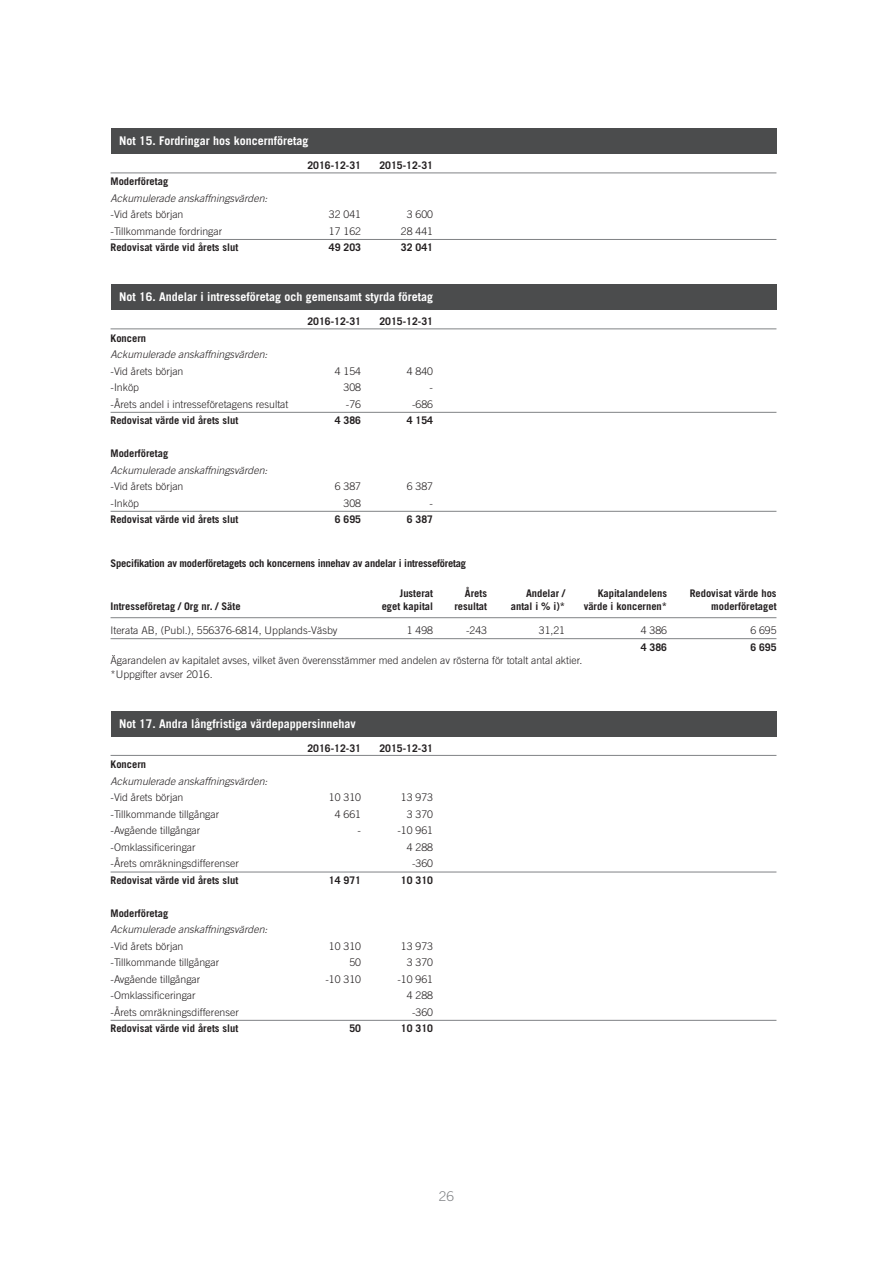
<style>
.page{position:relative;width:893px;height:1263px;background:#fff}
.page>*{position:absolute;margin:0;border:0;box-sizing:border-box;transform-origin:0 0}
.t1{font:300 13.5px "Trade Gothic";color:#808285}
.t2{font:700 12px "Trade Gothic";color:#fff}
.t3{font:300 10.5px/13.5px "Trade Gothic";color:#231f20}
.t4{font:700 10.5px "Trade Gothic";color:#231f20}
.t5{font:italic 300 10.5px "Trade Gothic";color:#231f20}
.t6{font:700 10.5px "Trade Gothic";letter-spacing:-.02em;color:#231f20}
</style>
<div class="page">
<div style="left:111px;top:128px;width:665px;height:25px;background:#4b4c4d"></div>
<div style="left:111px;top:284px;width:665px;height:26px;background:#4b4c4d"></div>
<div style="left:111px;top:711px;width:665px;height:26px;background:#4b4c4d"></div>
<hr style="left:111px;top:173px;width:665px;height:1px;background:#808285">
<hr style="left:111px;top:329px;width:665px;height:1px;background:#808285">
<hr style="left:111px;top:755px;width:665px;height:1px;background:#808285">
<hr style="left:111px;top:872px;width:665px;height:1px;background:#808285">
<hr style="left:111px;top:1020px;width:665px;height:1px;background:#808285">
<hr style="left:111px;top:239px;width:665px;height:1px;background:#808285">
<hr style="left:111px;top:412px;width:665px;height:1px;background:#808285">
<hr style="left:111px;top:511px;width:665px;height:1px;background:#808285">
<hr style="left:111px;top:617px;width:665px;height:1px;background:#808285">
<hr style="left:111px;top:638px;width:665px;height:1px;background:#808285">
<p class="t2" style="left:119px;top:133px;width:191px">Not 15. Fordringar hos koncernföretag</p>
<p class="t4" style="left:307px;top:158px;width:55px">2016-12-31</p>
<p class="t4" style="left:379px;top:158px;width:55px">2015-12-31</p>
<p class="t4" style="left:111px;top:175px;width:59px">Moderföretag</p>
<p class="t5" style="left:111px;top:192px;width:158px">Ackumulerade anskaffningsvärden:</p>
<p class="t3" style="left:111px;top:207px;width:74px">-Vid årets början</p>
<p class="t3" style="left:329px;top:207px;width:34px">32 041</p>
<p class="t3" style="left:407px;top:207px;width:28px">3 600</p>
<p class="t3" style="left:111px;top:224px;width:113px">-Tillkommande fordringar</p>
<p class="t3" style="left:329px;top:224px;width:34px">17 162</p>
<p class="t3" style="left:401px;top:224px;width:34px">28 441</p>
<p class="t4" style="left:111px;top:241px;width:129px">Redovisat värde vid årets slut</p>
<p class="t4" style="left:329px;top:241px;width:34px">49 203</p>
<p class="t4" style="left:401px;top:241px;width:34px">32 041</p>
<p class="t2" style="left:119px;top:290px;width:316px">Not 16. Andelar i intresseföretag och gemensamt styrda företag</p>
<p class="t4" style="left:307px;top:315px;width:55px">2016-12-31</p>
<p class="t4" style="left:379px;top:315px;width:55px">2015-12-31</p>
<p class="t4" style="left:111px;top:331px;width:37px">Koncern</p>
<p class="t5" style="left:111px;top:348px;width:158px">Ackumulerade anskaffningsvärden:</p>
<p class="t3" style="left:111px;top:364px;width:74px">-Vid årets början</p>
<p class="t3" style="left:335px;top:364px;width:28px">4 154</p>
<p class="t3" style="left:407px;top:364px;width:28px">4 840</p>
<p class="t3" style="left:111px;top:380px;width:30px">-Inköp</p>
<p class="t3" style="left:344px;top:380px;width:19px">308</p>
<p class="t3" style="left:430px;top:380px;width:5px">-</p>
<p class="t3" style="left:111px;top:397px;width:179px">-Årets andel i intresseföretagens resultat</p>
<p class="t3" style="left:346px;top:397px;width:17px">-76</p>
<p class="t3" style="left:412px;top:397px;width:23px">-686</p>
<p class="t4" style="left:111px;top:414px;width:129px">Redovisat värde vid årets slut</p>
<p class="t4" style="left:335px;top:414px;width:28px">4 386</p>
<p class="t4" style="left:407px;top:414px;width:28px">4 154</p>
<p class="t4" style="left:111px;top:447px;width:59px">Moderföretag</p>
<p class="t5" style="left:111px;top:464px;width:158px">Ackumulerade anskaffningsvärden:</p>
<p class="t3" style="left:111px;top:479px;width:74px">-Vid årets början</p>
<p class="t3" style="left:335px;top:479px;width:28px">6 387</p>
<p class="t3" style="left:407px;top:479px;width:28px">6 387</p>
<p class="t3" style="left:111px;top:496px;width:30px">-Inköp</p>
<p class="t3" style="left:344px;top:496px;width:19px">308</p>
<p class="t3" style="left:430px;top:496px;width:5px">-</p>
<p class="t4" style="left:111px;top:513px;width:129px">Redovisat värde vid årets slut</p>
<p class="t4" style="left:335px;top:513px;width:28px">6 695</p>
<p class="t4" style="left:407px;top:513px;width:28px">6 387</p>
<p class="t6" style="left:111px;top:556px;width:357px">Specifikation av moderföretagets och koncernens innehav av andelar i intresseföretag</p>
<p class="t4" style="left:400px;top:586px;width:35px">Justerat</p>
<p class="t4" style="left:465px;top:586px;width:24px">Årets</p>
<p class="t4" style="left:526px;top:586px;width:41px">Andelar /</p>
<p class="t4" style="left:598px;top:586px;width:71px">Kapitalandelens</p>
<p class="t4" style="left:690px;top:586px;width:88px">Redovisat värde hos</p>
<p class="t4" style="left:111px;top:600px;width:132px">Intresseföretag / Org nr. / Säte</p>
<p class="t4" style="left:382px;top:600px;width:53px">eget kapital</p>
<p class="t4" style="left:454px;top:600px;width:34px">resultat</p>
<p class="t4" style="left:511px;top:600px;width:56px">antal i % i)*</p>
<p class="t4" style="left:584px;top:600px;width:85px">värde i koncernen*</p>
<p class="t4" style="left:711px;top:600px;width:67px">moderföretaget</p>
<p class="t3" style="left:111px;top:623px;width:228px">Iterata AB, (Publ.), 556376-6814, Upplands-Väsby</p>
<p class="t3" style="left:407px;top:623px;width:28px">1 498</p>
<p class="t3" style="left:466px;top:623px;width:23px">-243</p>
<p class="t3" style="left:539px;top:623px;width:28px">31,21</p>
<p class="t3" style="left:641px;top:623px;width:28px">4 386</p>
<p class="t3" style="left:750px;top:623px;width:28px">6 695</p>
<p class="t4" style="left:641px;top:640px;width:28px">4 386</p>
<p class="t4" style="left:750px;top:640px;width:28px">6 695</p>
<p class="t3" style="left:111px;top:653px;width:473px">Ägarandelen av kapitalet avses, vilket även överensstämmer med andelen av rösterna för totalt antal aktier. *Uppgifter avser 2016.</p>
<p class="t2" style="left:119px;top:716px;width:238px">Not 17. Andra långfristiga värdepappersinnehav</p>
<p class="t4" style="left:307px;top:741px;width:55px">2016-12-31</p>
<p class="t4" style="left:379px;top:741px;width:55px">2015-12-31</p>
<p class="t4" style="left:111px;top:758px;width:37px">Koncern</p>
<p class="t5" style="left:111px;top:775px;width:158px">Ackumulerade anskaffningsvärden:</p>
<p class="t3" style="left:111px;top:790px;width:74px">-Vid årets början</p>
<p class="t3" style="left:329px;top:790px;width:34px">10 310</p>
<p class="t3" style="left:401px;top:790px;width:34px">13 973</p>
<p class="t3" style="left:111px;top:807px;width:110px">-Tillkommande tillgångar</p>
<p class="t3" style="left:335px;top:807px;width:28px">4 661</p>
<p class="t3" style="left:407px;top:807px;width:28px">3 370</p>
<p class="t3" style="left:111px;top:823px;width:91px">-Avgående tillgångar</p>
<p class="t3" style="left:358px;top:823px;width:5px">-</p>
<p class="t3" style="left:397px;top:823px;width:37px">-10 961</p>
<p class="t3" style="left:111px;top:840px;width:87px">-Omklassificeringar</p>
<p class="t3" style="left:407px;top:840px;width:28px">4 288</p>
<p class="t3" style="left:111px;top:856px;width:130px">-Årets omräkningsdifferenser</p>
<p class="t3" style="left:412px;top:856px;width:23px">-360</p>
<p class="t4" style="left:111px;top:873px;width:129px">Redovisat värde vid årets slut</p>
<p class="t4" style="left:329px;top:873px;width:34px">14 971</p>
<p class="t4" style="left:401px;top:873px;width:34px">10 310</p>
<p class="t4" style="left:111px;top:906px;width:59px">Moderföretag</p>
<p class="t5" style="left:111px;top:923px;width:158px">Ackumulerade anskaffningsvärden:</p>
<p class="t3" style="left:111px;top:939px;width:74px">-Vid årets början</p>
<p class="t3" style="left:329px;top:939px;width:34px">10 310</p>
<p class="t3" style="left:401px;top:939px;width:34px">13 973</p>
<p class="t3" style="left:111px;top:955px;width:110px">-Tillkommande tillgångar</p>
<p class="t3" style="left:349px;top:955px;width:13px">50</p>
<p class="t3" style="left:407px;top:955px;width:28px">3 370</p>
<p class="t3" style="left:111px;top:972px;width:91px">-Avgående tillgångar</p>
<p class="t3" style="left:325px;top:972px;width:37px">-10 310</p>
<p class="t3" style="left:397px;top:972px;width:37px">-10 961</p>
<p class="t3" style="left:111px;top:988px;width:87px">-Omklassificeringar</p>
<p class="t3" style="left:407px;top:988px;width:28px">4 288</p>
<p class="t3" style="left:111px;top:1005px;width:130px">-Årets omräkningsdifferenser</p>
<p class="t3" style="left:412px;top:1005px;width:23px">-360</p>
<p class="t4" style="left:111px;top:1022px;width:129px">Redovisat värde vid årets slut</p>
<p class="t4" style="left:349px;top:1022px;width:13px">50</p>
<p class="t4" style="left:401px;top:1022px;width:34px">10 310</p>
<p class="t1" style="left:439px;top:1188px;width:17px">26</p>
</div>
